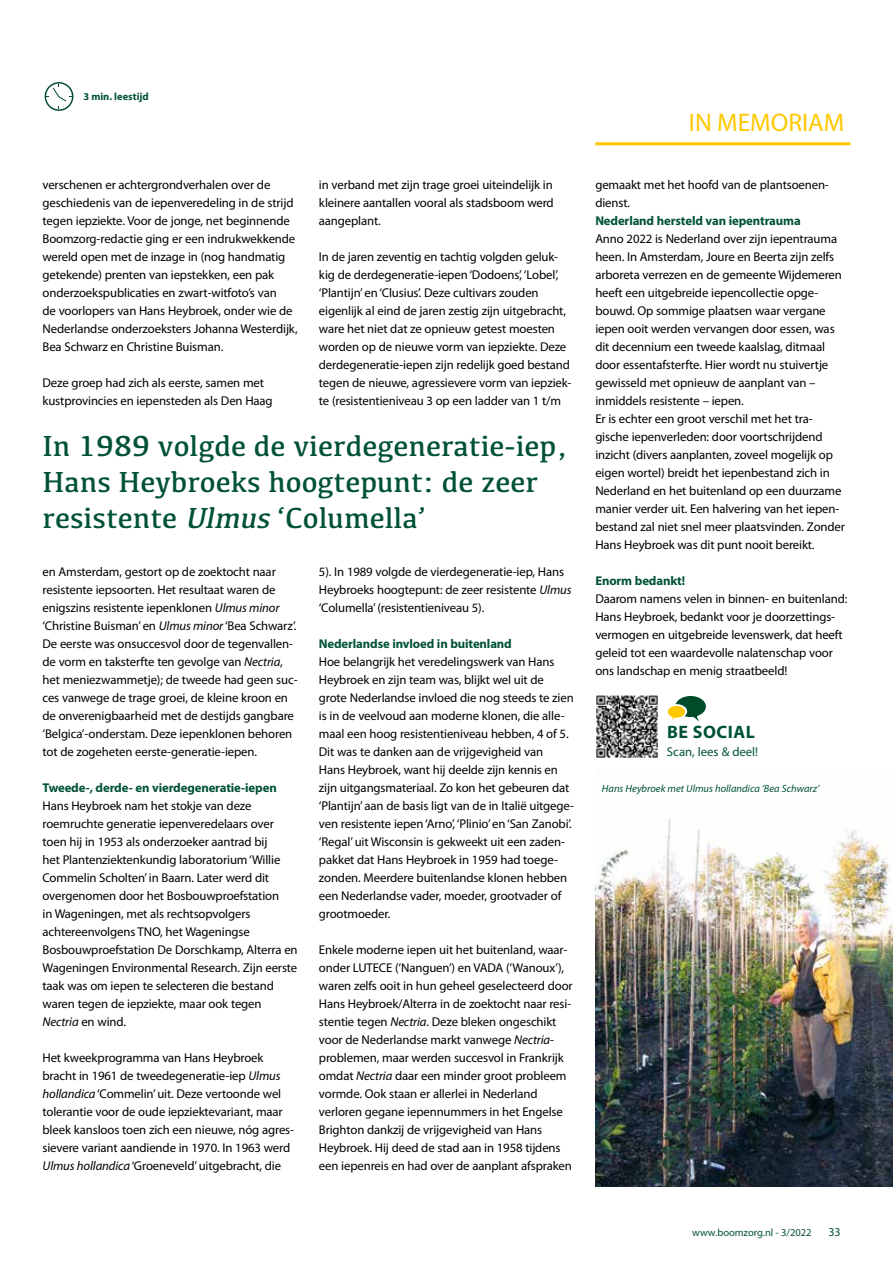
<style>
.page{position:relative;width:893px;height:1263px;background:#fff}
.page>*{position:absolute;margin:0;border:0;box-sizing:border-box;transform-origin:0 0}
.t1{font:30px/36px "Kefa";color:#005139}
.t2{font:25.5px "Myriad Pro";color:#fec800}
.t3{font:700 18px "Myriad Pro";letter-spacing:.03em;color:#005139}
.t4{font:12.75px/18px "Myriad Pro";letter-spacing:-.01em;color:#000}
.t5{font:700 12.75px "Myriad Pro";letter-spacing:-.01em;color:#005139}
.t6{font:12.75px "Myriad Pro";color:#005139}
.t7{font:12px "Myriad Pro";color:#005139}
.t8{font:italic 10.5px "Myriad Pro";color:#005139}
.t9{font:10.5px "Myriad Pro";color:#005139}
.t10{font:700 10.5px "Myriad Pro";color:#005139}
.s1{font-style:italic}
</style>
<div class="page">
<hr style="left:595px;top:142px;width:255px;height:3px;background:#fec800">
<svg style="left:45px;top:82px;width:28px;height:29px"></svg>
<img style="left:595px;top:818px;width:298px;height:368px">
<img style="left:596px;top:695px;width:62px;height:62px">
<svg style="left:668px;top:696px;width:38px;height:26px"></svg>
<p class="t10" style="left:83px;top:90px;width:67px">3 min. leestijd</p>
<p class="t4" style="left:43px;top:176px;width:257px">verschenen er achtergrondverhalen over de geschiedenis van de iepenveredeling in de strijd tegen iepziekte. Voor de jonge, net beginnende Boomzorg-redactie ging er een indrukwekkende wereld open met de inzage in (nog handmatig getekende) prenten van iepstekken, een pak onderzoekspublicaties en zwart-witfoto’s van<br>de voorlopers van Hans Heybroek, onder wie de Nederlandse onderzoeksters Johanna Westerdijk, Bea Schwarz en Christine Buisman.</p>
<p class="t4" style="left:43px;top:374px;width:232px">Deze groep had zich als eerste, samen met kustprovincies en iepensteden als Den Haag</p>
<p class="t4" style="left:319px;top:176px;width:236px;text-align:justify">in verband met zijn trage groei uiteindelijk in kleinere aantallen vooral als stadsboom werd aangeplant.</p>
<p class="t4" style="left:319px;top:248px;width:254px">In de jaren zeventig en tachtig volgden geluk&shy;kig de derdegeneratie-iepen ‘Dodoens’, ‘Lobel’, ‘Plantijn’ en ‘Clusius’. Deze cultivars zouden eigenlijk al eind de jaren zestig zijn uitgebracht, ware het niet dat ze opnieuw getest moesten worden op de nieuwe vorm van iepziekte. Deze derdegeneratie-iepen zijn redelijk goed bestand tegen de nieuwe, agressievere vorm van iepziek&shy;te (resistentieniveau 3 op een ladder van 1 t/m</p>
<h1 class="t1" style="left:43px;top:427px;width:527px">In 1989 volgde de vierdegeneratie-iep,<br>Hans Heybroeks hoogtepunt: de zeer resistente <span class="s1">Ulmus</span> ‘Columella’</h1>
<p class="t4" style="left:43px;top:563px;width:257px">en Amsterdam, gestort op de zoektocht naar resistente iepsoorten. Het resultaat waren de enigszins resistente iepenklonen <span class="s1">Ulmus minor </span>‘Christine Buisman’ en <span class="s1">Ulmus minor</span> ‘Bea Schwarz’.<br>De eerste was onsuccesvol door de tegenvallen&shy;de vorm en taksterfte ten gevolge van <span class="s1">Nectria</span>, het meniezwammetje); de tweede had geen suc&shy;ces vanwege de trage groei, de kleine kroon en de onverenigbaarheid met de destijds gangbare ‘Belgica’-onderstam. Deze iepenklonen behoren tot de zogeheten eerste-generatie-iepen.</p>
<p class="t5" style="left:43px;top:779px;width:236px">Tweede-, derde- en vierdegeneratie-iepen</p>
<p class="t4" style="left:43px;top:797px;width:257px">Hans Heybroek nam het stokje van deze roemruchte generatie iepenveredelaars over toen hij in 1953 als onderzoeker aantrad bij<br>het Plantenziektenkundig laboratorium ‘Willie Commelin Scholten’ in Baarn. Later werd dit overgenomen door het Bosbouwproefstation<br>in Wageningen, met als rechtsopvolgers achtereenvolgens TNO, het Wageningse Bosbouwproefstation De Dorschkamp, Alterra en Wageningen Environmental Research. Zijn eerste taak was om iepen te selecteren die bestand waren tegen de iepziekte, maar ook tegen <span class="s1">Nectria</span> en wind.</p>
<p class="t4" style="left:43px;top:1049px;width:253px">Het kweekprogramma van Hans Heybroek bracht in 1961 de tweedegeneratie-iep <span class="s1">Ulmus hollandica</span> ‘Commelin’ uit. Deze vertoonde wel tolerantie voor de oude iepziektevariant, maar bleek kansloos toen zich een nieuwe, nóg agres&shy;sievere variant aandiende in 1970. In 1963 werd <span class="s1">Ulmus hollandica</span> ‘Groeneveld’ uitgebracht, die</p>
<p class="t4" style="left:319px;top:563px;width:254px">5). In 1989 volgde de vierdegeneratie-iep, Hans<br>Heybroeks hoogtepunt: de zeer resistente <span class="s1">Ulmus </span>‘Columella’ (resistentieniveau 5).</p>
<p class="t5" style="left:319px;top:636px;width:194px">Nederlandse invloed in buitenland</p>
<p class="t4" style="left:319px;top:653px;width:257px">Hoe belangrijk het veredelingswerk van Hans Heybroek en zijn team was, blijkt wel uit de grote Nederlandse invloed die nog steeds te zien is in de veelvoud aan moderne klonen, die alle&shy;maal een hoog resistentieniveau hebben, 4 of 5.<br>Dit was te danken aan de vrijgevigheid van<br>Hans Heybroek, want hij deelde zijn kennis en zijn uitgangsmateriaal. Zo kon het gebeuren dat ‘Plantijn’ aan de basis ligt van de in Italië uitgege&shy;ven resistente iepen ‘Arno’, ‘Plinio’ en ‘San Zanobi’. ‘Regal’ uit Wisconsin is gekweekt uit een zaden&shy;pakket dat Hans Heybroek in 1959 had toege&shy;zonden. Meerdere buitenlandse klonen hebben een Nederlandse vader, moeder, grootvader of grootmoeder.</p>
<p class="t4" style="left:319px;top:941px;width:255px">Enkele moderne iepen uit het buitenland, waar&shy;onder LUTECE (‘Nanguen’) en VADA (‘Wanoux’), waren zelfs ooit in hun geheel geselecteerd door Hans Heybroek/Alterra in de zoektocht naar resi&shy;stentie tegen <span class="s1">Nectria</span>. Deze bleken ongeschikt voor de Nederlandse markt vanwege <span class="s1">Nectria&shy;</span>problemen, maar werden succesvol in Frankrijk omdat <span class="s1">Nectria</span> daar een minder groot probleem vormde. Ook staan er allerlei in Nederland verloren gegane iepennummers in het Engelse Brighton dankzij de vrijgevigheid van Hans Heybroek. Hij deed de stad aan in 1958 tijdens een iepenreis en had over de aanplant afspraken</p>
<h2 class="t2" style="left:689px;top:107px;width:157px">IN MEMORIAM</h2>
<p class="t4" style="left:595px;top:176px;width:235px">gemaakt met het hoofd van de plantsoenen&shy;dienst.</p>
<p class="t5" style="left:595px;top:213px;width:207px">Nederland hersteld van iepentrauma</p>
<p class="t4" style="left:595px;top:230px;width:251px">Anno 2022 is Nederland over zijn iepentrauma heen. In Amsterdam, Joure en Beerta zijn zelfs arboreta verrezen en de gemeente Wijdemeren heeft een uitgebreide iepencollectie opge&shy;bouwd. Op sommige plaatsen waar vergane iepen ooit werden vervangen door essen, was dit decennium een tweede kaalslag, ditmaal door essentafsterfte. Hier wordt nu stuivertje gewisseld met opnieuw de aanplant van – inmiddels resistente – iepen.<br>Er is echter een groot verschil met het tra&shy;gische iepenverleden: door voortschrijdend inzicht (divers aanplanten, zoveel mogelijk op eigen wortel) breidt het iepenbestand zich in Nederland en het buitenland op een duurzame manier verder uit. Een halvering van het iepen&shy;bestand zal niet snel meer plaatsvinden. Zonder Hans Heybroek was dit punt nooit bereikt.</p>
<p class="t5" style="left:595px;top:573px;width:91px">Enorm bedankt!</p>
<p class="t4" style="left:595px;top:590px;width:254px">Daarom namens velen in binnen- en buitenland:<br>Hans Heybroek, bedankt voor je doorzettings&shy;vermogen en uitgebreide levenswerk, dat heeft geleid tot een waardevolle nalatenschap voor ons landschap en menig straatbeeld!</p>
<h3 class="t3" style="left:667px;top:720px;width:89px">BE SOCIAL</h3>
<p class="t6" style="left:667px;top:743px;width:93px">Scan, lees &amp; deel!</p>
<p class="t8" style="left:602px;top:782px;width:219px">Hans Heybroek met Ulmus hollandica ‘Bea Schwarz’</p>
<p class="t9" style="left:692px;top:1226px;width:121px">www.boomzorg.nl - 3/2022</p>
<p class="t7" style="left:828px;top:1224px;width:14px">33</p>
</div>
